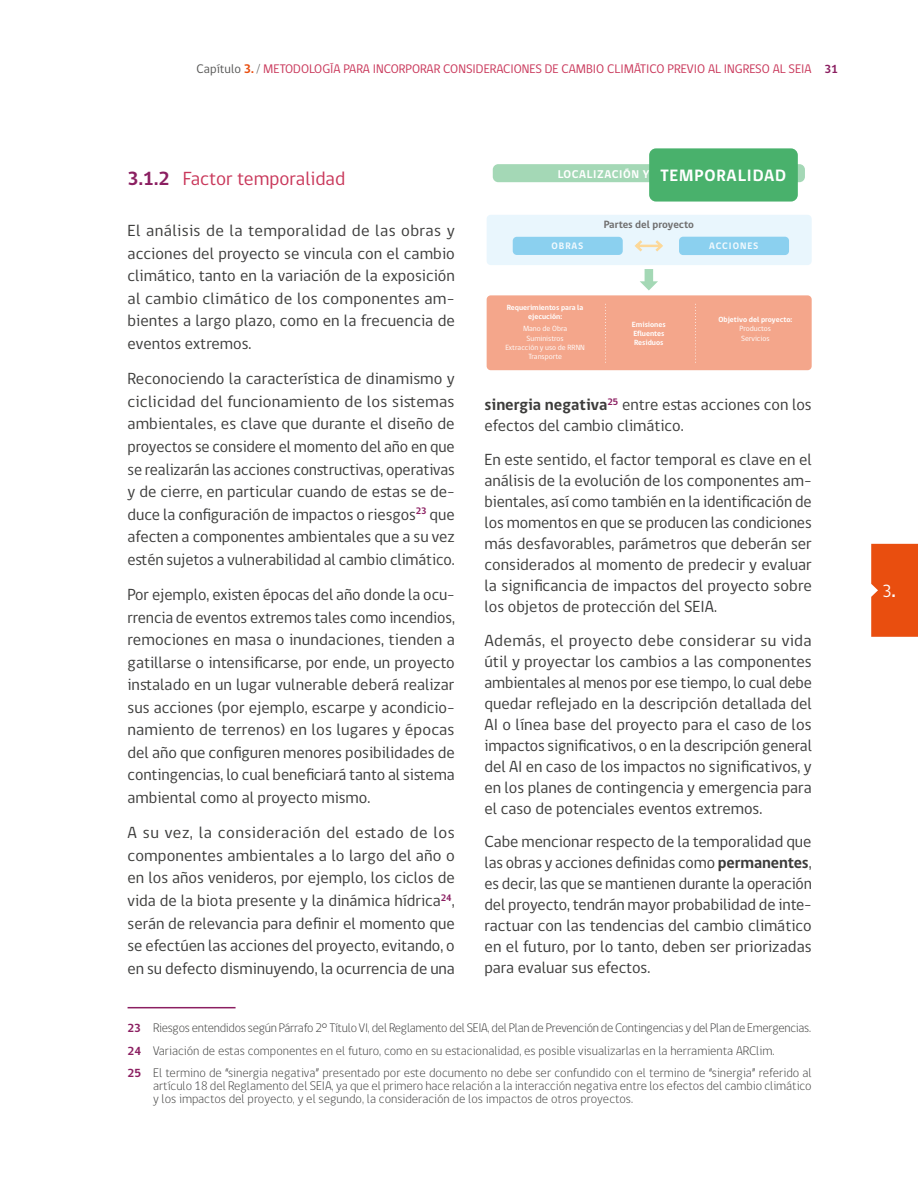
<style>
.page{position:relative;width:918px;height:1188px;background:#fff}
.page>*{position:absolute;margin:0;border:0;box-sizing:border-box;transform-origin:0 0}
.t1{font:19.5px "gob CL";color:#c9375a}
.t2{font:18px "gob CL";color:#fff;scale:.95 1}
.t3{font:700 16.8px "gob CL";letter-spacing:.05em;color:#fff}
.Texto_BASE_COLUMNAS{font:16.5px/22.5px "gob CL";color:#3c3c3b;text-align:justify}
.Notas_al_Pie_de_pági{font:300 12.75px/13px "gob CL";color:#3c3c3b;text-align:justify}
.Notas_al_Pie_de_pági-2{font:300 12.75px "gob CL";letter-spacing:-.02em;color:#3c3c3b}
.t4{font:12.75px "gob CL";color:#c9375a}
.t5{font:700 11.55px "gob CL";letter-spacing:.05em;color:#fff}
.t6{font:700 10.8px "gob CL";color:#706f6f}
.t7{font:700 9.6px "gob CL";letter-spacing:.1em;color:#fff}
.t8{font:700 7.65px/9.3px "gob CL";color:#fff;text-align:center}
.t9{font:7.65px/9.3px "gob CL";color:#fff;text-align:center}
.s1{color:#575756}
.s2{font-weight:700;color:#e94e0f}
.s3{font-weight:700;font-size:12px;color:#8b1f61}
.s4{font-weight:700;color:#8b1f61}
.s5{font-weight:700}
</style>
<div class="page">
<hr style="left:128px;top:1007px;width:108px;height:1px;background:#8b1f61">
<div style="left:487px;top:295px;width:325px;height:75px;background:#f4a68b;border-radius:4px"></div>
<div style="left:487px;top:215px;width:325px;height:50px;background:#e9f6fd;border-radius:4px"></div>
<svg style="left:640px;top:269px;width:18px;height:21px"></svg>
<svg style="left:634px;top:240px;width:29px;height:12px"></svg>
<svg style="left:605px;top:304px;width:1px;height:59px"></svg>
<svg style="left:695px;top:304px;width:1px;height:59px"></svg>
<div style="left:493px;top:164px;width:312px;height:18px;background:#a4d8b6;border-radius:5px"></div>
<div style="left:513px;top:237px;width:110px;height:18px;background:#8bd0ef;border-radius:4px"></div>
<div style="left:679px;top:237px;width:110px;height:18px;background:#8bd0ef;border-radius:4px"></div>
<div style="left:649px;top:148px;width:149px;height:54px;background:#49b16c;border-radius:7px"></div>
<div style="left:871px;top:544px;width:47px;height:93px;background:#e94e0f"></div>
<p class="t4" style="left:197px;top:60px;width:643px"><span class="s1">Capítulo</span> <span class="s2">3.</span> <span class="s1">/</span> METODOLOGÍA PARA INCORPORAR CONSIDERACIONES DE CAMBIO CLIMÁTICO PREVIO AL INGRESO AL SEIA <span class="s3">31</span></p>
<p class="t1" style="left:128px;top:165px;width:219px"><span class="s4">3.1.2</span> Factor temporalidad</p>
<p class="Texto_BASE_COLUMNAS" style="left:128px;top:220px;width:329px">El análisis de la temporalidad de las obras y acciones del proyecto se vincula con el cambio climático, tanto en la variación de la exposición al cambio climático de los componentes am&shy;bientes a largo plazo, como en la frecuencia de eventos extremos.</p>
<p class="Texto_BASE_COLUMNAS" style="left:128px;top:368px;width:329px">Reconociendo la característica de dinamismo y ciclicidad del funcionamiento de los sistemas ambientales, es clave que durante el diseño de proyectos se considere el momento del año en que se realizarán las acciones constructivas, operativas y de cierre, en particular cuando de estas se de&shy;duce la configuración de impactos o riesgos<sup>23</sup> que afecten a componentes ambientales que a su vez estén sujetos a vulnerabilidad al cambio climático.</p>
<p class="Texto_BASE_COLUMNAS" style="left:128px;top:584px;width:329px">Por ejemplo, existen épocas del año donde la ocu&shy;rrencia de eventos extremos tales como incendios, remociones en masa o inundaciones, tienden a gatillarse o intensificarse, por ende, un proyecto instalado en un lugar vulnerable deberá realizar sus acciones (por ejemplo, escarpe y acondicio&shy;namiento de terrenos) en los lugares y épocas del año que configuren menores posibilidades de contingencias, lo cual beneficiará tanto al sistema ambiental como al proyecto mismo.</p>
<p class="Texto_BASE_COLUMNAS" style="left:128px;top:822px;width:329px">A su vez, la consideración del estado de los componentes ambientales a lo largo del año o en los años venideros, por ejemplo, los ciclos de vida de la biota presente y la dinámica hídrica<sup>24</sup>, serán de relevancia para definir el momento que se efectúen las acciones del proyecto, evitando, o en su defecto disminuyendo, la ocurrencia de una</p>
<p class="t5" style="left:558px;top:166px;width:183px">LOCALIZACIÓN Y TEMPORALIDAD</p>
<p class="t3" style="left:660px;top:164px;width:127px">TEMPORALIDAD</p>
<p class="t6" style="left:604px;top:217px;width:92px">Partes del proyecto</p>
<p class="t7" style="left:552px;top:240px;width:33px">OBRAS</p>
<p class="t7" style="left:709px;top:240px;width:51px">ACCIONES</p>
<p class="t8" style="left:507px;top:303px;width:78px">Requerimientos para la ejecución:</p>
<p class="t9" style="left:523px;top:324px;width:46px">Mano de Obra</p>
<p class="t9" style="left:527px;top:334px;width:39px">Suministros</p>
<p class="t9" style="left:505px;top:343px;width:81px">Extracción y uso de RRNN<br>Transporte</p>
<p class="t8" style="left:632px;top:320px;width:35px">Emisiones</p>
<p class="t8" style="left:633px;top:329px;width:33px">Efluentes</p>
<p class="t8" style="left:634px;top:338px;width:31px">Residuos</p>
<p class="t8" style="left:718px;top:315px;width:75px">Objetivo del proyecto:</p>
<p class="t9" style="left:740px;top:324px;width:33px">Productos</p>
<p class="t9" style="left:741px;top:334px;width:30px">Servicios</p>
<p class="Texto_BASE_COLUMNAS" style="left:485px;top:395px;width:329px;line-height:21px"><span class="s5">sinergia negativa</span><sup>25</sup> entre estas acciones con los efectos del cambio climático.</p>
<p class="Texto_BASE_COLUMNAS" style="left:485px;top:449px;width:329px;line-height:21px">En este sentido, el factor temporal es clave en el análisis de la evolución de los componentes am&shy;bientales, así como también en la identificación de los momentos en que se producen las condiciones más desfavorables, parámetros que deberán ser considerados al momento de predecir y evaluar la significancia de impactos del proyecto sobre los objetos de protección del SEIA.</p>
<p class="Texto_BASE_COLUMNAS" style="left:485px;top:630px;width:329px;line-height:21px">Además, el proyecto debe considerar su vida útil y proyectar los cambios a las componentes ambientales al menos por ese tiempo, lo cual debe quedar reflejado en la descripción detallada del AI o línea base del proyecto para el caso de los impactos significativos, o en la descripción general del AI en caso de los impactos no significativos, y en los planes de contingencia y emergencia para el caso de potenciales eventos extremos.</p>
<p class="Texto_BASE_COLUMNAS" style="left:485px;top:832px;width:329px;line-height:21px">Cabe mencionar respecto de la temporalidad que las obras y acciones definidas como <span class="s5">permanentes</span>, es decir, las que se mantienen durante la operación del proyecto, tendrán mayor probabilidad de inte&shy;ractuar con las tendencias del cambio climático en el futuro, por lo tanto, deben ser priorizadas para evaluar sus efectos.</p>
<p class="Notas_al_Pie_de_pági-2" style="left:128px;top:1019px;width:685px"><span class="s3">23</span> Riesgos entendidos según Párrafo 2° Título VI, del Reglamento del SEIA, del Plan de Prevención de Contingencias y del Plan de Emergencias.</p>
<p class="Notas_al_Pie_de_pági" style="left:128px;top:1045px;width:648px"><span class="s3">24</span> Variación de estas componentes en el futuro, como en su estacionalidad, es posible visualizarlas en la herramienta ARClim.</p>
<p class="Notas_al_Pie_de_pági" style="left:153px;top:1066px;width:660px;text-indent:-26px"><span class="s3">25</span> El termino de “sinergia negativa” presentado por este documento no debe ser confundido con el termino de “sinergia” referido al artículo 18 del Reglamento del SEIA, ya que el primero hace relación a la interacción negativa entre los efectos del cambio climático y los impactos del proyecto, y el segundo, la consideración de los impactos de otros proyectos.</p>
<p class="t2" style="left:883px;top:578px;width:15px">3<span class="s5">.</span></p>
</div>
